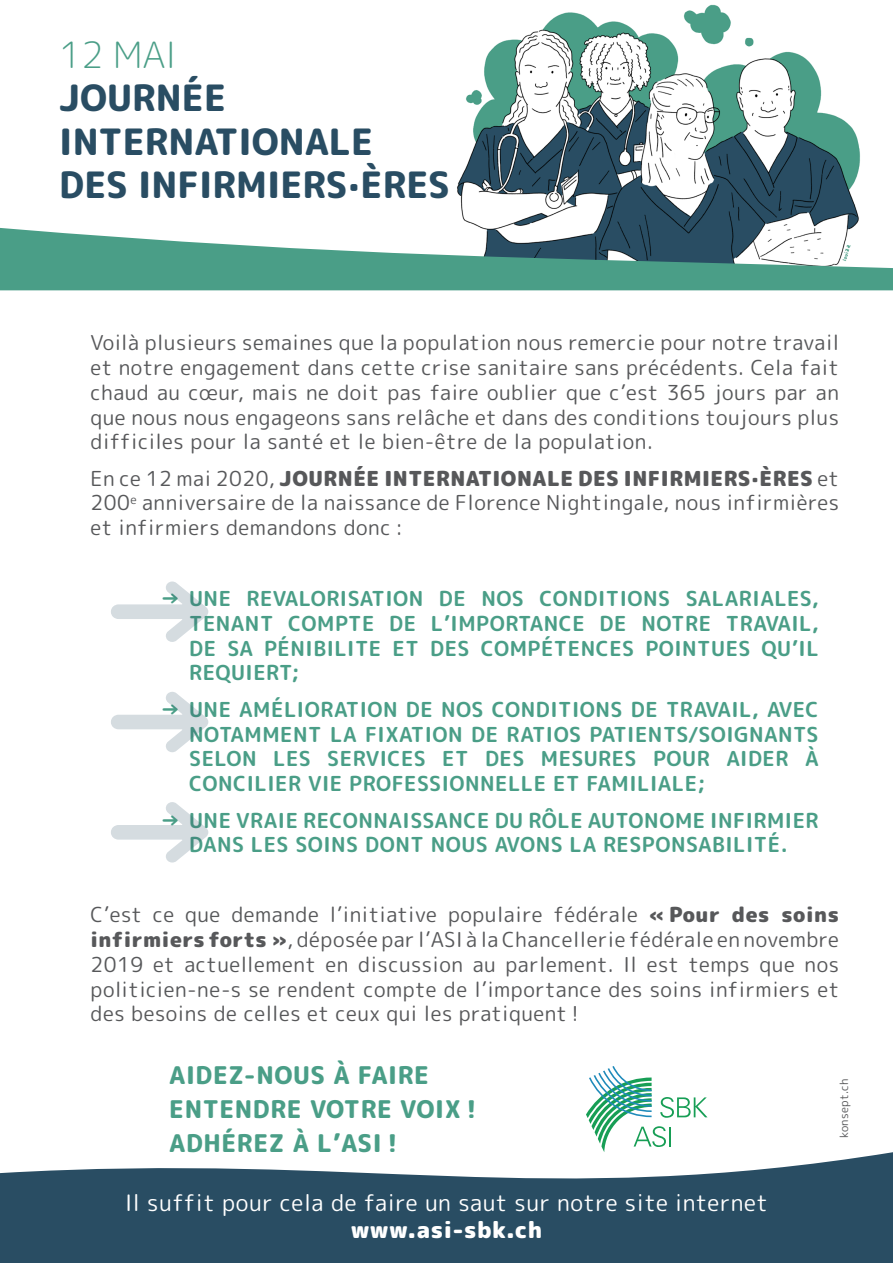
<style>
.page{position:relative;width:893px;height:1263px;background:#fff}
.page>*{position:absolute;margin:0;border:0;box-sizing:border-box;transform-origin:0 0}
.t1{font:800 36.3px/43.5px "Rounded Mplus 1 c";color:#294d63}
.t2{font:300 36.3px "Rounded Mplus 1 c";color:#4a9e87}
.t3{font:800 24.3px/34px "Rounded Mplus 1 c";letter-spacing:.025em;color:#4a9e87}
.t4{font:22.65px "Rounded Mplus 1 c";letter-spacing:.025em;color:#fff}
.t5{font:900 22.65px "Rounded Mplus 1 c";letter-spacing:.025em;color:#fff}
.t6{font:20.7px/24.8px "Rounded Mplus 1 c";letter-spacing:.025em;color:#57585a;text-align:justify}
.t7{font:700 20.7px/24.8px "Rounded Mplus 1 c";letter-spacing:.025em;color:#4a9e87;text-align:justify}
.t8{font:11.25px "Rounded Mplus 1 c";letter-spacing:.025em;color:#57585a}
.s1{font-weight:900}
</style>
<div class="page">
<img style="left:457px;top:4px;width:403px;height:224px">
<svg style="left:0;top:228px;width:893px;height:62px;fill:#4a9e87"></svg>
<svg style="left:0;top:1152px;width:893px;height:111px;fill:#294d63"></svg>
<svg style="left:111px;top:802px;width:97px;height:61px"></svg>
<svg style="left:111px;top:692px;width:97px;height:60px"></svg>
<svg style="left:111px;top:581px;width:97px;height:61px"></svg>
<svg style="left:586px;top:1066px;width:121px;height:86px"></svg>
<p class="t2" style="left:59px;top:29px;width:119px">12 MAI</p>
<p class="t1" style="left:59px;top:76px;width:168px">JOURNÉE</p>
<p class="t1" style="left:59px;top:120px;width:392px">INTERNATIONALE<br>DES INFIRMIERS·ÈRES</p>
<p class="t6" style="left:91px;top:330px;width:750px">Voilà plusieurs semaines que la population nous remercie pour notre travail et notre engagement dans cette crise sanitaire sans précédents. Cela fait chaud au cœur, mais ne doit pas faire oublier que c’est 365 jours par an que nous nous engageons sans relâche et dans des conditions toujours plus difficiles pour la santé et le bien-être de la population.</p>
<p class="t6" style="left:91px;top:466px;width:750px">En ce 12 mai 2020, <span class="s1">JOURNÉE INTERNATIONALE DES INFIRMIERS·ÈRES</span> et 200<sup>e</sup> anniversaire de la naissance de Florence Nightingale, nous infirmières et infirmiers demandons donc :</p>
<p class="t7" style="left:189px;top:586px;width:631px;text-indent:-29px">→ UNE REVALORISATION DE NOS CONDITIONS SALARIALES, TENANT COMPTE DE L’IMPORTANCE DE NOTRE TRAVAIL, DE SA PÉNIBILITE ET DES COMPÉTENCES POINTUES QU’IL REQUIERT;</p>
<p class="t7" style="left:189px;top:697px;width:631px;text-indent:-29px">→ UNE AMÉLIORATION DE NOS CONDITIONS DE TRAVAIL, AVEC NOTAMMENT LA FIXATION DE RATIOS PATIENTS/SOIGNANTS SELON LES SERVICES ET DES MESURES POUR AIDER À CONCILIER VIE PROFESSIONNELLE ET FAMILIALE;</p>
<p class="t7" style="left:160px;top:808px;width:660px;text-align:center">→ UNE VRAIE RECONNAISSANCE DU RÔLE AUTONOME INFIRMIER<br>DANS LES SOINS DONT NOUS AVONS LA RESPONSABILITÉ.</p>
<p class="t6" style="left:91px;top:902px;width:750px">C’est ce que demande l’initiative populaire fédérale <span class="s1">« Pour des soins infirmiers forts »</span>, déposée par l’ASI à la Chancellerie fédérale en novembre 2019 et actuellement en discussion au parlement. Il est temps que nos politicien-ne-s se rendent compte de l’importance des soins infirmiers et des besoins de celles et ceux qui les pratiquent !</p>
<p class="t3" style="left:169px;top:1058px;width:309px">AIDEZ-NOUS À FAIRE<br>ENTENDRE VOTRE VOIX !<br>ADHÉREZ À L’ASI !</p>
<p class="t4" style="left:125px;top:1186px;width:644px">Il suffit pour cela de faire un saut sur notre site internet</p>
<p class="t5" style="left:351px;top:1214px;width:193px">www.asi-sbk.ch</p>
<p class="t8" style="left:836px;top:1138px;width:60px;rotate:-90deg">konsept.ch</p>
</div>
